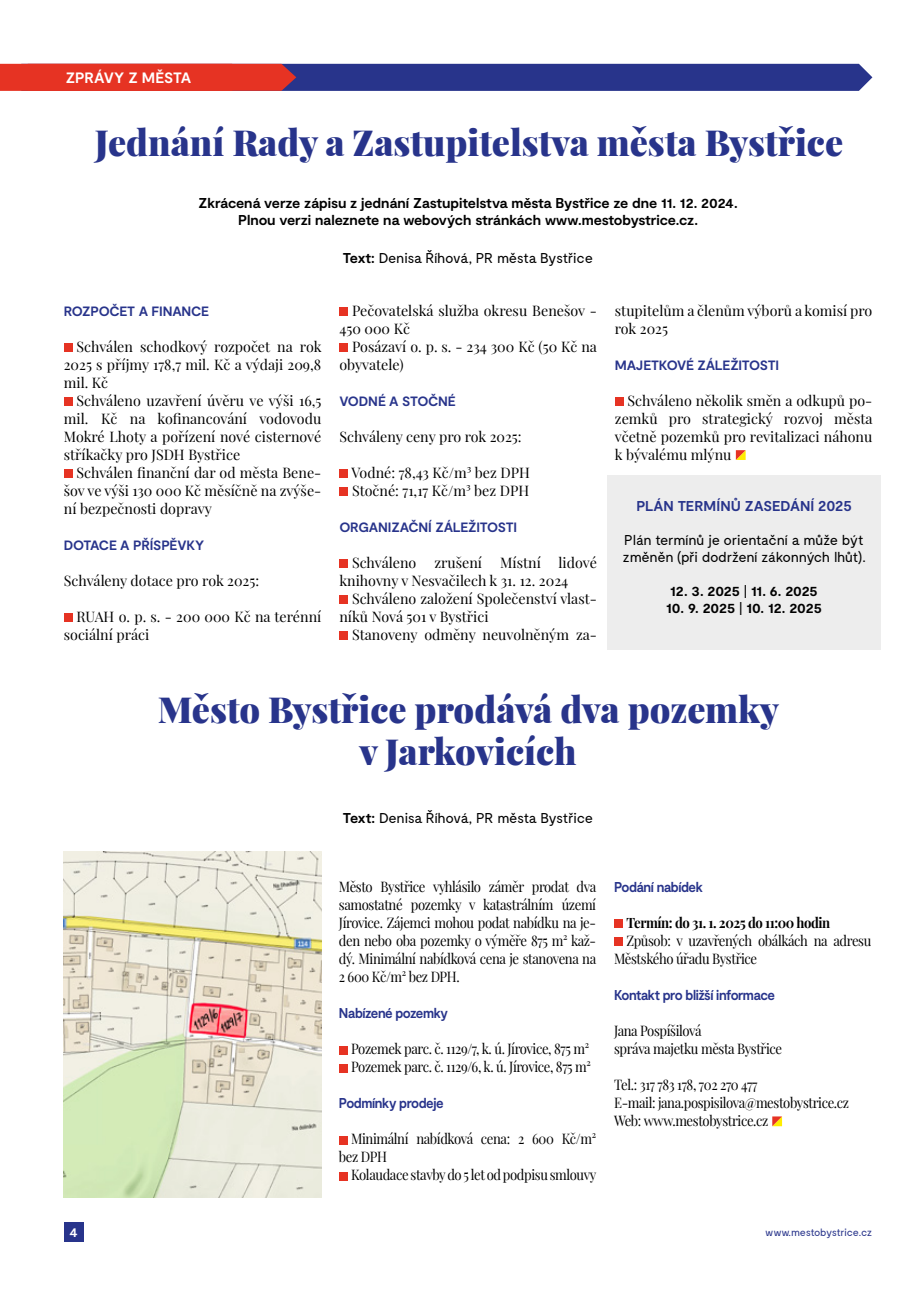
<style>
.page{position:relative;width:915px;height:1306px;background:#fff}
.page>*{position:absolute;margin:0;border:0;box-sizing:border-box;transform-origin:0 0}
.t1{font:900 36px/42px "Playfair Display";color:#28348b;text-align:center}
.t2{font:700 15px "Moderat";letter-spacing:-.015em;color:#fff}
.t3{font:14.25px/18px "Playfair Display";letter-spacing:-.005em;color:#000}
.t4{font:14.25px/18px "Playfair Display";letter-spacing:-.03em;color:#000;scale:.92 1}
.t5{font:14.25px/18px "Playfair Display";letter-spacing:-.005em;color:#000;text-align:justify;scale:.92 1}
.t6{font:700 14.25px/17.1px "Moderat";letter-spacing:-.01em;color:#000;text-align:center}
.t7{font:14.25px/17.1px "Moderat";letter-spacing:-.03em;color:#000}
.t8{font:700 14.25px "Moderat";letter-spacing:-.035em;color:#28348b;scale:.92 1}
.t9{font:700 14.25px "Playfair Display";letter-spacing:-.03em;color:#000;scale:.92 1}
.t10{font:700 14.25px "Moderat";letter-spacing:.005em;color:#28348b}
.t11{font:700 13.5px "Moderat";letter-spacing:-.015em;color:#28348b}
.t12{font:700 13.5px "Moderat";color:#fff}
.t13{font:10.5px "Moderat";letter-spacing:-.03em;color:#28348b}
.s1{font-weight:700}
.s2{font-weight:400}
</style>
<div class="page">
<div style="left:64px;top:1222px;width:19px;height:20px;background:#28348b"></div>
<svg style="left:0;top:64px;width:872px;height:27px;background:#683569"></svg>
<div style="left:64px;top:343px;width:8px;height:9px;background:#e63323"></div>
<div style="left:64px;top:397px;width:8px;height:9px;background:#e63323"></div>
<div style="left:64px;top:469px;width:8px;height:9px;background:#e63323"></div>
<div style="left:64px;top:613px;width:8px;height:9px;background:#e63323"></div>
<div style="left:339px;top:307px;width:8px;height:9px;background:#e63323"></div>
<div style="left:339px;top:343px;width:8px;height:9px;background:#e63323"></div>
<div style="left:339px;top:469px;width:8px;height:9px;background:#e63323"></div>
<div style="left:339px;top:487px;width:8px;height:9px;background:#e63323"></div>
<div style="left:339px;top:559px;width:8px;height:9px;background:#e63323"></div>
<div style="left:339px;top:595px;width:8px;height:9px;background:#e63323"></div>
<div style="left:339px;top:631px;width:8px;height:9px;background:#e63323"></div>
<div style="left:614px;top:397px;width:9px;height:9px;background:#e63323"></div>
<svg style="left:735px;top:450px;width:10px;height:10px"></svg>
<div style="left:607px;top:475px;width:273px;height:175px;background:#ededed"></div>
<div style="left:339px;top:1045px;width:8px;height:9px;background:#e63323"></div>
<div style="left:339px;top:1063px;width:8px;height:9px;background:#e63323"></div>
<div style="left:339px;top:1135px;width:8px;height:9px;background:#e63323"></div>
<div style="left:339px;top:1171px;width:8px;height:9px;background:#e63323"></div>
<div style="left:614px;top:919px;width:8px;height:9px;background:#e63323"></div>
<div style="left:614px;top:937px;width:8px;height:9px;background:#e63323"></div>
<svg style="left:772px;top:1116px;width:9px;height:10px"></svg>
<img style="left:64px;top:851px;width:257px;height:346px">
<p class="t2" style="left:66px;top:69px;width:127px">ZPRÁVY Z MĚSTA</p>
<h1 class="t1" style="left:95px;top:119px;width:749px">Jednání Rady a Zastupitelstva města Bystřice</h1>
<p class="t6" style="left:198px;top:195px;width:540px">Zkrácená verze zápisu z jednání Zastupitelstva města Bystřice ze dne 11. 12. 2024.<br>Plnou verzi naleznete na webových stránkách www.mestobystrice.cz.</p>
<p class="t11" style="left:64px;top:303px;width:147px">ROZPOČET A FINANCE</p>
<p class="t3" style="left:64px;top:336px;width:259px;text-align:justify;text-indent:13px">Schválen schodkový rozpočet na rok 2025 s příjmy 178,7 mil. Kč a výdaji 209,8 mil. Kč</p>
<p class="t3" style="left:64px;top:390px;width:259px;text-align:justify;text-indent:13px">Schváleno uzavření úvěru ve výši 16,5 mil. Kč na kofinancování vodovodu Mokré Lhoty a pořízení nové cisternové stříkačky pro JSDH Bystřice</p>
<p class="t3" style="left:64px;top:462px;width:259px;text-align:justify;text-indent:13px">Schválen finanční dar od města Bene&shy;šov ve výši 130 000 Kč měsíčně na zvýše&shy;ní bezpečnosti dopravy</p>
<p class="t11" style="left:64px;top:537px;width:142px">DOTACE A PŘÍSPĚVKY</p>
<p class="t3" style="left:64px;top:570px;width:197px">Schváleny dotace pro rok 2025:</p>
<p class="t3" style="left:64px;top:606px;width:259px;text-indent:13px">RUAH o. p. s. - 200 000 Kč na terénní sociální práci</p>
<p class="t7" style="left:342px;top:250px;width:252px"><span class="s1">Text:</span> Denisa Říhová, PR města Bystřice</p>
<p class="t3" style="left:339px;top:300px;width:259px;text-indent:13px">Pečovatelská služba okresu Benešov -<br>450 000 Kč</p>
<p class="t3" style="left:339px;top:336px;width:259px;text-indent:13px">Posázaví o. p. s. - 234 300 Kč (50 Kč na obyvatele)</p>
<p class="t11" style="left:339px;top:393px;width:118px">VODNÉ A STOČNÉ</p>
<p class="t3" style="left:339px;top:426px;width:184px">Schváleny ceny pro rok 2025:</p>
<p class="t3" style="left:351px;top:462px;width:180px">Vodné: 78,43 Kč/m³ bez DPH<br>Stočné: 71,17 Kč/m³ bez DPH</p>
<p class="t11" style="left:339px;top:519px;width:179px">ORGANIZAČNÍ ZÁLEŽITOSTI</p>
<p class="t3" style="left:352px;top:552px;width:66px">Schváleno</p>
<p class="t3" style="left:434px;top:552px;width:49px">zrušení</p>
<p class="t3" style="left:339px;top:552px;width:259px;text-indent:161px">Místní lidové knihovny v Nesvačilech k 31. 12. 2024</p>
<p class="t3" style="left:339px;top:588px;width:259px;text-indent:13px">Schváleno založení Společenství vlast&shy;níků Nová 501 v Bystřici</p>
<p class="t3" style="left:352px;top:624px;width:246px">Stanoveny odměny neuvolněným za-</p>
<p class="t3" style="left:614px;top:300px;width:259px">stupitelům a členům výborů a komisí pro rok 2025</p>
<p class="t11" style="left:614px;top:357px;width:166px">MAJETKOVÉ ZÁLEŽITOSTI</p>
<p class="t3" style="left:614px;top:390px;width:259px;text-align:justify;text-indent:13px">Schváleno několik směn a odkupů po&shy;zemků pro strategický rozvoj města včetně pozemků pro revitalizaci náhonu k bývalému mlýnu</p>
<p class="t10" style="left:636px;top:497px;width:217px">PLÁN TERMÍNŮ ZASEDÁNÍ 2025</p>
<p class="t7" style="left:622px;top:531px;width:245px">Plán termínů je orientační a může být změněn (při dodržení zákonných lhůt).</p>
<p class="t6" style="left:670px;top:583px;width:149px">12. 3. 2025 <span class="s2">|</span> 11. 6. 2025</p>
<p class="t6" style="left:666px;top:600px;width:157px">10. 9. 2025 <span class="s2">|</span> 10. 12. 2025</p>
<h1 class="t1" style="left:158px;top:685px;width:622px">Město Bystřice prodává dva pozemky v Jarkovicích</h1>
<p class="t7" style="left:343px;top:810px;width:252px"><span class="s1">Text:</span> Denisa Říhová, PR města Bystřice</p>
<p class="t5" style="left:339px;top:876px;width:281px">Město Bystřice vyhlásilo záměr prodat dva samostatné pozemky v katastrálním území Jírovice. Zájemci mohou podat nabídku na je&shy;den nebo oba pozemky o výměře 875 m² kaž&shy;dý. Minimální nabídková cena je stanovena na 2 600 Kč/m² bez DPH.</p>
<p class="t8" style="left:339px;top:1004px;width:120px">Nabízené pozemky</p>
<p class="t4" style="left:351px;top:1038px;width:262px">Pozemek parc. č. 1129/7, k. ú. Jírovice, 875 m²<br>Pozemek parc. č. 1129/6, k. ú. Jírovice, 875 m²</p>
<p class="t8" style="left:339px;top:1094px;width:115px">Podmínky prodeje</p>
<p class="t4" style="left:339px;top:1128px;width:281px;text-indent:12px">Minimální nabídková cena: 2 600 Kč/m² bez DPH</p>
<p class="t4" style="left:351px;top:1164px;width:268px">Kolaudace stavby do 5 let od podpisu smlouvy</p>
<p class="t8" style="left:614px;top:878px;width:98px">Podání nabídek</p>
<p class="t9" style="left:626px;top:911px;width:223px">Termín: do 31. 1. 2025 do 11:00 hodin</p>
<p class="t4" style="left:614px;top:930px;width:281px;text-indent:12px">Způsob: v uzavřených obálkách na adresu<br>Městského úřadu Bystřice</p>
<p class="t8" style="left:614px;top:986px;width:176px">Kontakt pro bližší informace</p>
<p class="t4" style="left:614px;top:1020px;width:184px">Jana Pospíšilová<br>správa majetku města Bystřice</p>
<p class="t4" style="left:614px;top:1074px;width:257px">Tel.: 317 783 178, 702 270 477<br>E-mail: jana.pospisilova@mestobystrice.cz<br>Web: www.mestobystrice.cz</p>
<p class="t12" style="left:69px;top:1224px;width:10px">4</p>
<p class="t13" style="left:765px;top:1226px;width:109px">www.mestobystrice.cz</p>
</div>
